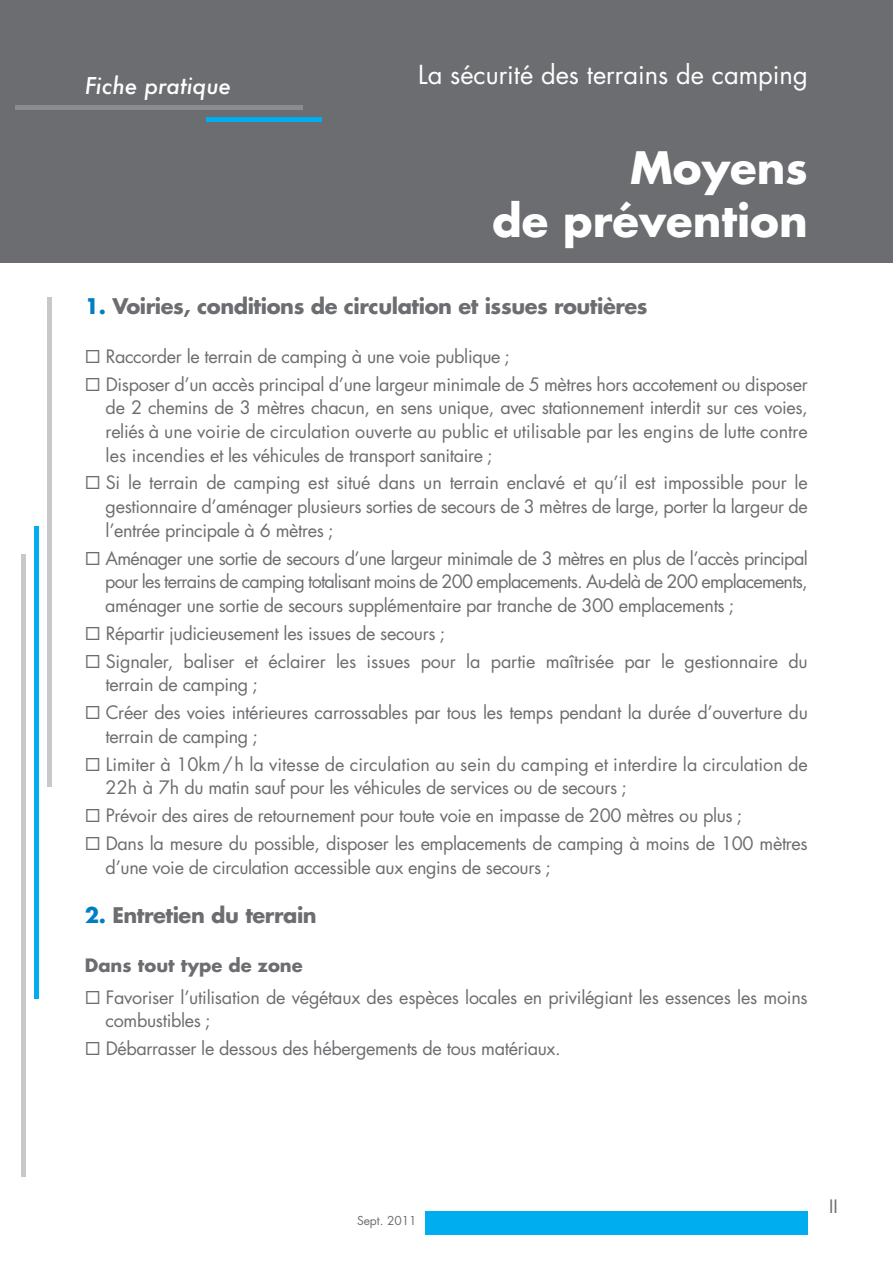
<style>
.page{position:relative;width:893px;height:1263px;background:#fff}
.page>*{position:absolute;margin:0;border:0;box-sizing:border-box;transform-origin:0 0}
.t1{font:700 43.5px/52.5px "Futura";color:#fff;text-align:right}
.t2{font:25.5px "Futura";color:#fff}
.t3{font:italic 500 22.5px "Futura";color:#fff}
.t4{font:700 21px "Futura";letter-spacing:-.02em;color:#6c6d70}
.t5{font:18px/23.7px "Futura";letter-spacing:-.02em;color:#6c6d70}
.t6{font:18px/23.7px "Futura";color:#6c6d70}
.t7{font:700 18px "Futura";color:#6c6d70}
.t8{font:12px "Futura";color:#6c6d70}
.s1{color:#007ec5}
</style>
<div class="page">
<div style="left:0;top:0;width:892px;height:263px;background:#6c6d70"></div>
<hr style="left:48px;top:297px;width:4px;height:489px;background:#c7c8ca">
<hr style="left:35px;top:527px;width:4px;height:472px;background:#00aeef">
<hr style="left:21px;top:555px;width:4px;height:622px;background:#c7c8ca">
<hr style="left:15px;top:106px;width:287px;height:4px;background:#8a8c8f">
<hr style="left:206px;top:118px;width:116px;height:4px;background:#00aeef">
<div style="left:425px;top:1211px;width:383px;height:24px;background:#00aeef"></div>
<p class="t3" style="left:85px;top:73px;width:148px">Fiche pratique</p>
<h2 class="t2" style="left:418px;top:63px;width:391px">La sécurité des terrains de camping</h2>
<h1 class="t1" style="left:492px;top:146px;width:317px">Moyens<br>de prévention</h1>
<p class="t4" style="left:85px;top:297px;width:564px"><span class="s1">1.</span> Voiries, conditions de circulation et issues routières</p>
<p class="t5" style="left:85px;top:346px;width:426px">◻ Raccorder le terrain de camping à une voie publique ;</p>
<p class="t5" style="left:106px;top:374px;width:704px;text-align:justify;text-indent:-21px">◻ Disposer d’un accès principal d’une largeur minimale de 5 mètres hors accotement ou disposer de 2 chemins de 3 mètres chacun, en sens unique, avec stationnement interdit sur ces voies, reliés à une voirie de circulation ouverte au public et utilisable par les engins de lutte contre les incendies et les véhicules de transport sanitaire ;</p>
<p class="t5" style="left:106px;top:472px;width:704px;text-align:justify;text-indent:-21px">◻ Si le terrain de camping est situé dans un terrain enclavé et qu’il est impossible pour le gestionnaire d’aménager plusieurs sorties de secours de 3 mètres de large, porter la largeur de l’entrée principale à 6 mètres ;</p>
<p class="t5" style="left:105px;top:548px;width:704px;text-align:justify;text-indent:-20px">◻ Aménager une sortie de secours d’une largeur minimale de 3 mètres en plus de l’accès principal pour les terrains de camping totalisant moins de 200 emplacements. Au-delà de 200 emplacements, aménager une sortie de secours supplémentaire par tranche de 300 emplacements ;</p>
<p class="t5" style="left:85px;top:623px;width:362px">◻ Répartir judicieusement les issues de secours ;</p>
<p class="t5" style="left:106px;top:651px;width:704px;text-indent:-21px">◻ Signaler, baliser et éclairer les issues pour la partie maîtrisée par le gestionnaire du terrain de camping ;</p>
<p class="t5" style="left:106px;top:702px;width:704px;text-indent:-21px">◻ Créer des voies intérieures carrossables par tous les temps pendant la durée d’ouverture du terrain de camping ;</p>
<p class="t6" style="left:106px;top:754px;width:704px;text-indent:-21px">◻ Limiter à 10km/h la vitesse de circulation au sein du camping et interdire la circulation de<br>22h à 7h du matin sauf pour les véhicules de services ou de secours ;</p>
<p class="t5" style="left:85px;top:805px;width:659px">◻ Prévoir des aires de retournement pour toute voie en impasse de 200 mètres ou plus ;</p>
<p class="t5" style="left:106px;top:833px;width:703px;text-indent:-21px">◻ Dans la mesure du possible, disposer les emplacements de camping à moins de 100 mètres d’une voie de circulation accessible aux engins de secours ;</p>
<p class="t4" style="left:85px;top:906px;width:233px"><span class="s1">2.</span> Entretien du terrain</p>
<p class="t7" style="left:85px;top:957px;width:219px">Dans tout type de zone</p>
<p class="t5" style="left:106px;top:987px;width:704px;text-indent:-21px">◻ Favoriser l’utilisation de végétaux des espèces locales en privilégiant les essences les moins combustibles ;</p>
<p class="t5" style="left:85px;top:1038px;width:477px">◻ Débarrasser le dessous des hébergements de tous matériaux.</p>
<p class="t8" style="left:357px;top:1215px;width:61px">Sept. 2011</p>
<p class="t5" style="left:829px;top:1196px;width:10px">II</p>
</div>
